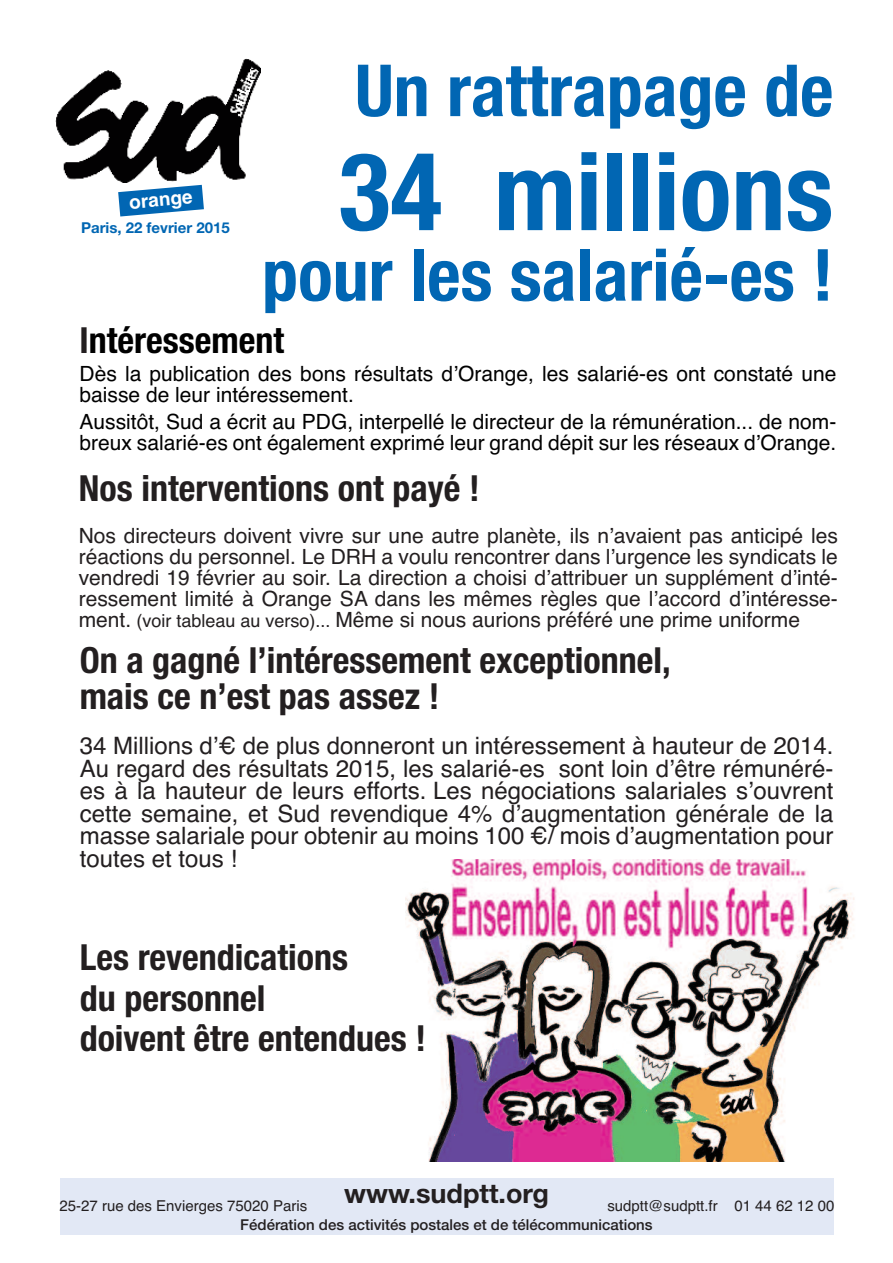
<style>
.page{position:relative;width:893px;height:1263px;background:#fff}
.page>*{position:absolute;margin:0;border:0;box-sizing:border-box;transform-origin:0 0}
.t1{font:700 condensed 108px "Helvetica Neue";color:#0166b3}
.t2{font:700 condensed 72px "Helvetica Neue";color:#0166b3}
.t3{font:700 condensed 36px/40.5px "Helvetica Neue";color:#231f20}
.t4{font:700 condensed 36px "Helvetica Neue";color:#000}
.t5{font:700 27px "Helvetica Neue";color:#231f20}
.t6{font:24px/22.5px "Helvetica";color:#231f20;text-align:justify}
.t7{font:21px/21px "Helvetica";color:#231f20;text-align:justify}
.t8{font:21px/21px "Helvetica";color:#000}
.t9{font:700 19.05px "Helvetica";color:#fff}
.t10{font:15px "Helvetica";color:#231f20}
.t11{font:500 15px "Helvetica Neue";color:#231f20}
.t12{font:700 15px "Helvetica Neue";color:#0166b3}
.s1{color:#231f20}
.s2{font-size:18px}
</style>
<div class="page">
<img style="left:405px;top:859px;width:450px;height:302px">
<div style="left:60px;top:1178px;width:773px;height:56px;background:#e2e8f5"></div>
<svg style="left:118px;top:185px;width:86px;height:31px"></svg>
<img style="left:55px;top:59px;width:206px;height:124px">
<p class="t9" style="left:128px;top:191px;width:65px;rotate:-5deg">orange</p>
<p class="t12" style="left:81px;top:214px;width:150px">Paris, 22 fevrier 2015</p>
<h2 class="t2" style="left:355px;top:31px;width:480px">Un rattrapage de</h2>
<h1 class="t1" style="left:339px;top:102px;width:496px">34 millions</h1>
<h2 class="t2" style="left:262px;top:215px;width:573px">pour les salarié-es !</h2>
<h3 class="t4" style="left:80px;top:311px;width:206px"><span class="s1">I</span>ntéressement</h3>
<p class="t8" style="left:79px;top:363px;width:758px">Dès la publication des bons résultats d’Orange, les salarié-es ont constaté une baisse de leur intéressement.</p>
<p class="t8" style="left:79px;top:411px;width:758px">Aussitôt, Sud a écrit au PDG, interpellé le directeur de la rémunération... de nom&shy;breux salarié-es ont également exprimé leur grand dépit sur les réseaux d’Orange.</p>
<h3 class="t3" style="left:79px;top:466px;width:402px">Nos interventions ont payé !</h3>
<p class="t7" style="left:79px;top:526px;width:761px">Nos directeurs doivent vivre sur une autre planète, ils n’avaient pas anticipé les réactions du personnel. Le DRH a voulu rencontrer dans l’urgence les syndicats le vendredi 19 février au soir. La direction a choisi d’attribuer un supplément d’inté&shy;ressement limité à Orange SA dans les mêmes règles que l’accord d’intéresse&shy;ment. <span class="s2">(voir tableau au verso)...</span> Même si nous aurions préféré une prime uniforme</p>
<h3 class="t3" style="left:80px;top:640px;width:592px;line-height:36px">On a gagné l’intéressement exceptionnel, mais ce n’est pas assez !</h3>
<p class="t6" style="left:80px;top:734px;width:755px">34 Millions d’€ de plus donneront un intéressement à hauteur de 2014.<br>Au regard des résultats 2015, les salarié-es sont loin d’être rémunéré&shy;es à la hauteur de leurs efforts. Les négociations salariales s’ouvrent cette semaine, et Sud revendique 4% d’augmentation générale de la masse salariale pour obtenir au moins 100 €/ mois d’augmentation pour toutes et tous !</p>
<h3 class="t3" style="left:80px;top:934px;width:348px">Les revendications<br>du personnel<br>doivent être entendues !</h3>
<p class="t5" style="left:344px;top:1169px;width:206px">www.sudptt.org</p>
<p class="t11" style="left:240px;top:1212px;width:414px">Fédération des activités postales et de télécommunications</p>
<p class="t10" style="left:60px;top:1197px;width:249px">25-27 rue des Envierges 75020 Paris</p>
<p class="t10" style="left:607px;top:1197px;width:229px">sudptt@sudptt.fr 01 44 62 12 00</p>
</div>
